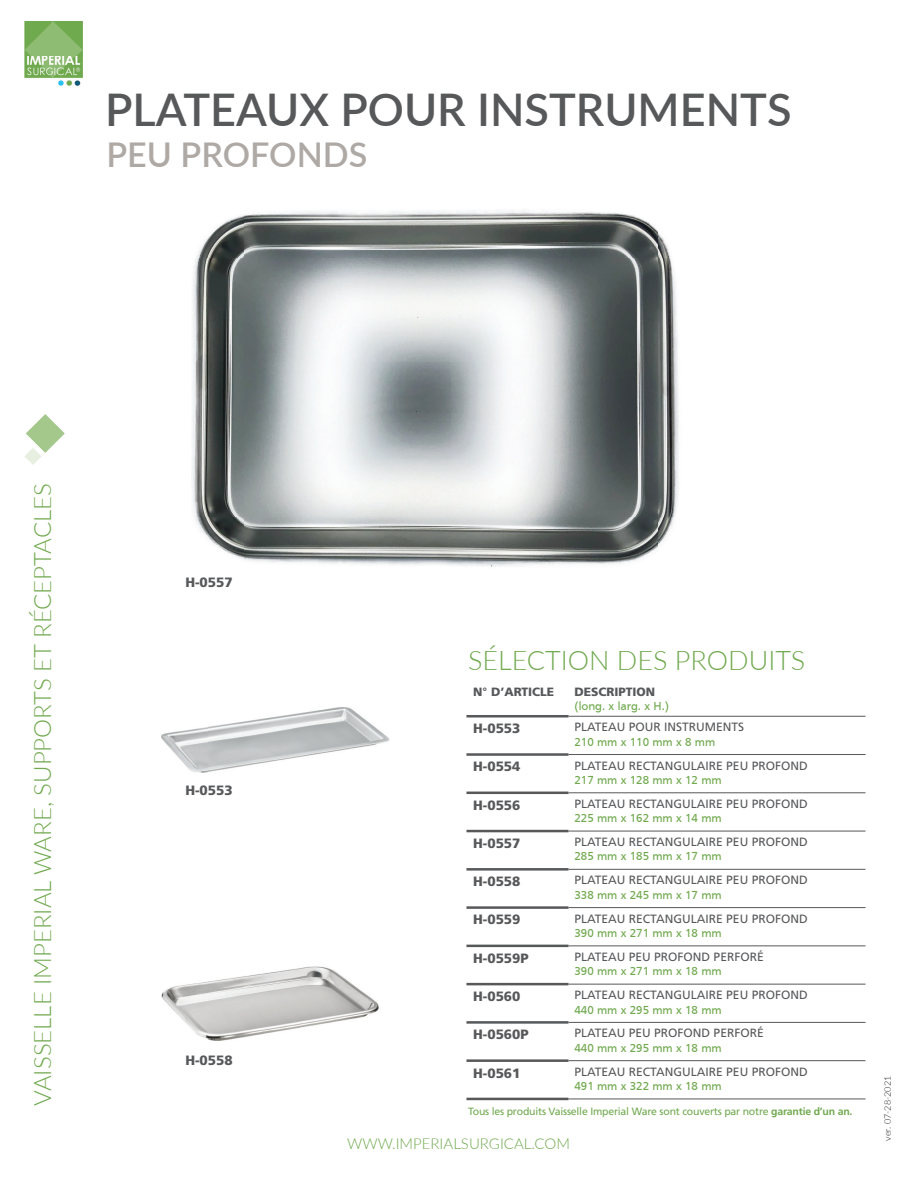
<style>
.page{position:relative;width:918px;height:1188px;background:#fff}
.page>*{position:absolute;margin:0;border:0;box-sizing:border-box;transform-origin:0 0}
.t1{font:600 45px "Lato";color:#57585a}
.t2{font:600 34.05px "Lato";color:#aea9a5}
.t3{font:300 27px "Lato";color:#71a94f}
.t4{font:300 24px "Lato";color:#71a94f}
.t5{font:300 15px "Lato";color:#71a94f}
.t6{font:900 13.5px "Frutiger LT Std";color:#57585a}
.t7{font:12px "Frutiger LT Std";color:#57585a}
.t8{font:12px "Frutiger";color:#71a94f}
.t9{font:900 12px "Frutiger LT Std";color:#57585a}
.t10{font:10.5px "Frutiger LT Std";letter-spacing:-.02em;color:#71a94f}
.t11{font:300 9px "Lato";color:#231f20}
.s1{font-weight:700}
</style>
<div class="page">
<svg style="left:24px;top:414px;width:41px;height:51px"></svg>
<img style="left:24px;top:21px;width:58px;height:65px">
<hr style="left:466px;top:830px;width:103px;height:2px;background:#57585a">
<hr style="left:569px;top:869px;width:297px;height:1px;background:#57585a">
<hr style="left:569px;top:907px;width:297px;height:1px;background:#57585a">
<hr style="left:569px;top:945px;width:297px;height:1px;background:#57585a">
<hr style="left:569px;top:984px;width:297px;height:1px;background:#57585a">
<hr style="left:569px;top:1022px;width:297px;height:1px;background:#57585a">
<hr style="left:569px;top:1060px;width:297px;height:1px;background:#57585a">
<hr style="left:569px;top:1098px;width:297px;height:1px;background:#57585a">
<hr style="left:569px;top:831px;width:297px;height:1px;background:#57585a">
<hr style="left:466px;top:792px;width:103px;height:2px;background:#57585a">
<hr style="left:569px;top:792px;width:297px;height:1px;background:#57585a">
<hr style="left:466px;top:753px;width:103px;height:3px;background:#57585a">
<hr style="left:569px;top:754px;width:297px;height:1px;background:#57585a">
<hr style="left:466px;top:715px;width:103px;height:3px;background:#57585a">
<hr style="left:569px;top:716px;width:297px;height:1px;background:#57585a">
<hr style="left:466px;top:868px;width:103px;height:3px;background:#57585a">
<hr style="left:466px;top:906px;width:103px;height:3px;background:#57585a">
<hr style="left:466px;top:945px;width:103px;height:2px;background:#57585a">
<hr style="left:466px;top:983px;width:103px;height:2px;background:#57585a">
<hr style="left:466px;top:1021px;width:103px;height:3px;background:#57585a">
<hr style="left:466px;top:1059px;width:103px;height:3px;background:#57585a">
<hr style="left:466px;top:1098px;width:103px;height:2px;background:#57585a">
<img style="left:161px;top:966px;width:218px;height:75px">
<img style="left:161px;top:707px;width:228px;height:66px">
<img style="left:192px;top:211px;width:487px;height:356px">
<h1 class="t1" style="left:105px;top:77px;width:688px">PLATEAUX POUR INSTRUMENTS</h1>
<h2 class="t2" style="left:106px;top:130px;width:262px">PEU PROFONDS</h2>
<h3 class="t4" style="left:26px;top:1106px;width:624px;rotate:-90deg">VAISSELLE IMPERIAL WARE, SUPPORTS ET RÉCEPTACLES</h3>
<p class="t6" style="left:185px;top:574px;width:49px">H-0557</p>
<p class="t6" style="left:185px;top:782px;width:49px">H-0553</p>
<p class="t6" style="left:185px;top:1052px;width:49px">H-0558</p>
<h3 class="t3" style="left:468px;top:642px;width:339px">SÉLECTION DES PRODUITS</h3>
<p class="t9" style="left:473px;top:685px;width:82px">N° D’ARTICLE</p>
<p class="t9" style="left:575px;top:685px;width:82px">DESCRIPTION</p>
<p class="t8" style="left:575px;top:699px;width:96px">(long. x larg. x H.)</p>
<p class="t6" style="left:473px;top:720px;width:49px">H-0553</p>
<p class="t7" style="left:575px;top:720px;width:171px">PLATEAU POUR INSTRUMENTS</p>
<p class="t8" style="left:575px;top:735px;width:142px">210 mm x 110 mm x 8 mm</p>
<p class="t6" style="left:473px;top:759px;width:49px">H-0554</p>
<p class="t7" style="left:575px;top:758px;width:235px">PLATEAU RECTANGULAIRE PEU PROFOND</p>
<p class="t8" style="left:575px;top:773px;width:149px">217 mm x 128 mm x 12 mm</p>
<p class="t6" style="left:473px;top:797px;width:49px">H-0556</p>
<p class="t7" style="left:575px;top:797px;width:235px">PLATEAU RECTANGULAIRE PEU PROFOND</p>
<p class="t8" style="left:575px;top:811px;width:149px">225 mm x 162 mm x 14 mm</p>
<p class="t6" style="left:473px;top:835px;width:49px">H-0557</p>
<p class="t7" style="left:575px;top:835px;width:235px">PLATEAU RECTANGULAIRE PEU PROFOND</p>
<p class="t8" style="left:575px;top:850px;width:149px">285 mm x 185 mm x 17 mm</p>
<p class="t6" style="left:473px;top:873px;width:49px">H-0558</p>
<p class="t7" style="left:575px;top:873px;width:235px">PLATEAU RECTANGULAIRE PEU PROFOND</p>
<p class="t8" style="left:575px;top:888px;width:149px">338 mm x 245 mm x 17 mm</p>
<p class="t6" style="left:473px;top:912px;width:49px">H-0559</p>
<p class="t7" style="left:575px;top:911px;width:235px">PLATEAU RECTANGULAIRE PEU PROFOND</p>
<p class="t8" style="left:575px;top:926px;width:149px">390 mm x 271 mm x 18 mm</p>
<p class="t6" style="left:473px;top:950px;width:57px">H-0559P</p>
<p class="t7" style="left:575px;top:950px;width:191px">PLATEAU PEU PROFOND PERFORÉ</p>
<p class="t8" style="left:575px;top:964px;width:149px">390 mm x 271 mm x 18 mm</p>
<p class="t6" style="left:473px;top:988px;width:49px">H-0560</p>
<p class="t7" style="left:575px;top:988px;width:235px">PLATEAU RECTANGULAIRE PEU PROFOND</p>
<p class="t8" style="left:575px;top:1003px;width:149px">440 mm x 295 mm x 18 mm</p>
<p class="t6" style="left:473px;top:1026px;width:57px">H-0560P</p>
<p class="t7" style="left:575px;top:1026px;width:191px">PLATEAU PEU PROFOND PERFORÉ</p>
<p class="t8" style="left:575px;top:1041px;width:149px">440 mm x 295 mm x 18 mm</p>
<p class="t6" style="left:473px;top:1065px;width:49px">H-0561</p>
<p class="t7" style="left:575px;top:1064px;width:235px">PLATEAU RECTANGULAIRE PEU PROFOND</p>
<p class="t8" style="left:575px;top:1079px;width:149px">491 mm x 322 mm x 18 mm</p>
<p class="t10" style="left:468px;top:1105px;width:386px">Tous les produits Vaisselle Imperial Ware sont couverts par notre <span class="s1">garantie d’un an.</span></p>
<p class="t5" style="left:347px;top:1133px;width:224px">WWW.IMPERIALSURGICAL.COM</p>
<p class="t11" style="left:881px;top:1141px;width:66px;rotate:-90deg">ver. 07-28-2021</p>
</div>
